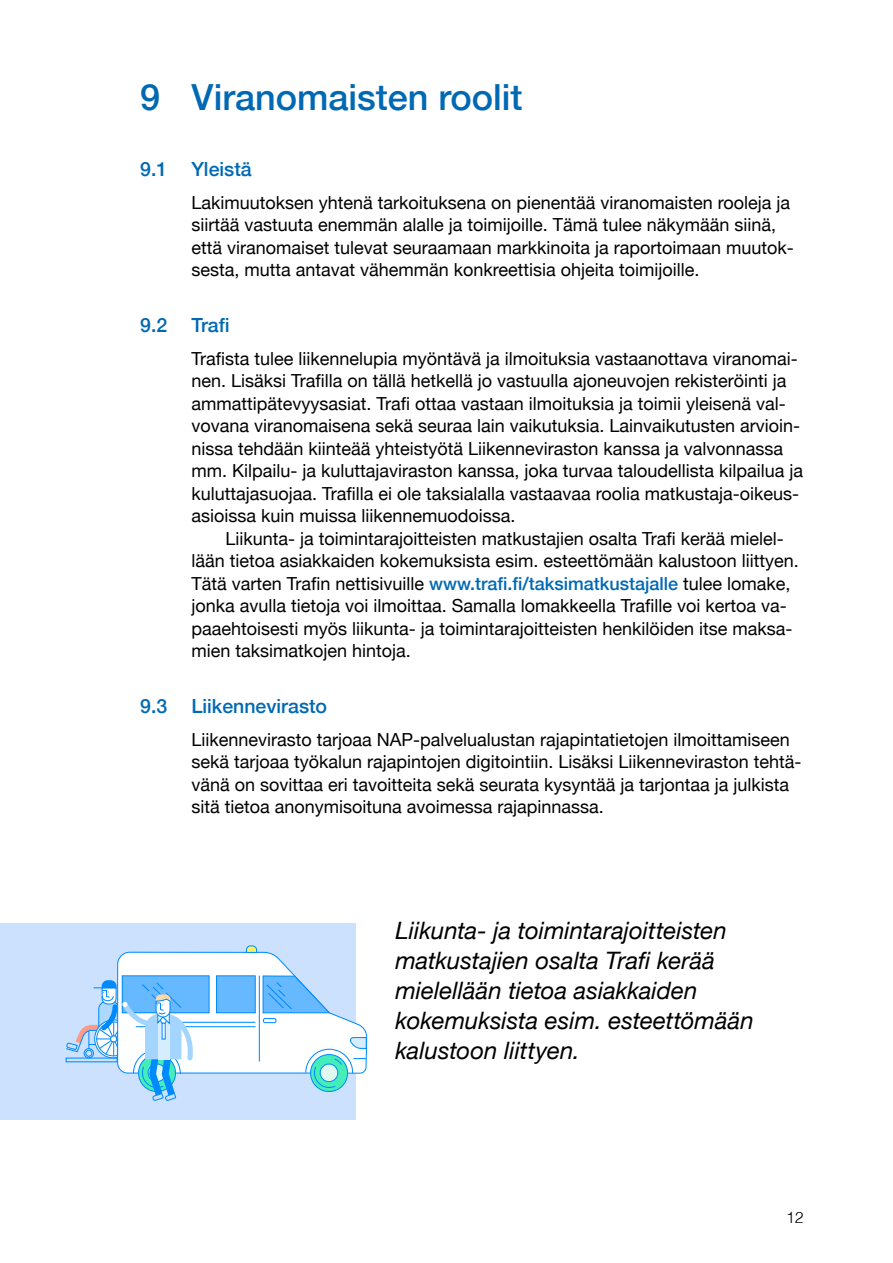
<style>
.page{position:relative;width:893px;height:1263px;background:#fff}
.page>*{position:absolute;margin:0;border:0;box-sizing:border-box;transform-origin:0 0}
.t1{font:500 36px "Helvetica Neue";color:#0069b3}
.t2{font:italic 24px/30px "Helvetica Neue";color:#000}
.t3{font:500 19.5px "Helvetica Neue";color:#0069b3}
.t4{font:18px/22.5px "Helvetica Neue";color:#000}
.t5{font:300 15.75px "Helvetica";color:#000}
.s1{font-weight:500;color:#0069b3}
</style>
<div class="page">
<div style="left:0;top:923px;width:355px;height:197px;background:#cbe1fe"></div>
<svg style="left:65px;top:923px;width:302px;height:180px"></svg>
<h1 class="t1" style="left:140px;top:68px;width:384px">9 Viranomaisten roolit</h1>
<p class="t3" style="left:140px;top:153px;width:113px">9.1 Yleistä</p>
<p class="t4" style="left:191px;top:192px;width:604px">Lakimuutoksen yhtenä tarkoituksena on pienentää viranomaisten rooleja ja siirtää vastuuta enemmän alalle ja toimijoille. Tämä tulee näkymään siinä, että viranomaiset tulevat seuraamaan markkinoita ja raportoimaan muutok&shy;sesta, mutta antavat vähemmän konkreettisia ohjeita toimijoille.</p>
<p class="t3" style="left:140px;top:309px;width:91px">9.2 Trafi</p>
<p class="t4" style="left:191px;top:348px;width:613px">Trafista tulee liikennelupia myöntävä ja ilmoituksia vastaanottava viranomai&shy;nen. Lisäksi Trafilla on tällä hetkellä jo vastuulla ajoneuvojen rekisteröinti ja ammattipätevyysasiat. Trafi ottaa vastaan ilmoituksia ja toimii yleisenä val&shy;vovana viranomaisena sekä seuraa lain vaikutuksia. Lainvaikutusten arvioin&shy;nissa tehdään kiinteää yhteistyötä Liikenneviraston kanssa ja valvonnassa mm. Kilpailu- ja kuluttajaviraston kanssa, joka turvaa taloudellista kilpailua ja kuluttajasuojaa. Trafilla ei ole taksialalla vastaavaa roolia matkustaja-oikeus&shy;asioissa kuin muissa liikennemuodoissa.</p>
<p class="t4" style="left:191px;top:528px;width:609px;text-indent:34px">Liikunta- ja toimintarajoitteisten matkustajien osalta Trafi kerää mielel&shy;lään tietoa asiakkaiden kokemuksista esim. esteettömään kalustoon liittyen.<br>Tätä varten Trafin nettisivuille <span class="s1">www.trafi.fi/taksimatkustajalle</span> tulee lomake, jonka avulla tietoja voi ilmoittaa. Samalla lomakkeella Trafille voi kertoa va&shy;paaehtoisesti myös liikunta- ja toimintarajoitteisten henkilöiden itse maksa&shy;mien taksimatkojen hintoja.</p>
<p class="t3" style="left:140px;top:690px;width:188px">9.3 Liikennevirasto</p>
<p class="t4" style="left:191px;top:729px;width:612px">Liikennevirasto tarjoaa NAP-palvelualustan rajapintatietojen ilmoittamiseen sekä tarjoaa työkalun rajapintojen digitointiin. Lisäksi Liikenneviraston tehtä&shy;vänä on sovittaa eri tavoitteita sekä seurata kysyntää ja tarjontaa ja julkista sitä tietoa anonymisoituna avoimessa rajapinnassa.</p>
<h2 class="t2" style="left:395px;top:917px;width:360px">Liikunta- ja toimintarajoitteisten matkustajien osalta Trafi kerää mielellään tietoa asiakkaiden kokemuksista esim. esteettömään kalustoon liittyen.</h2>
<p class="t5" style="left:786px;top:1204px;width:19px">12</p>
</div>
